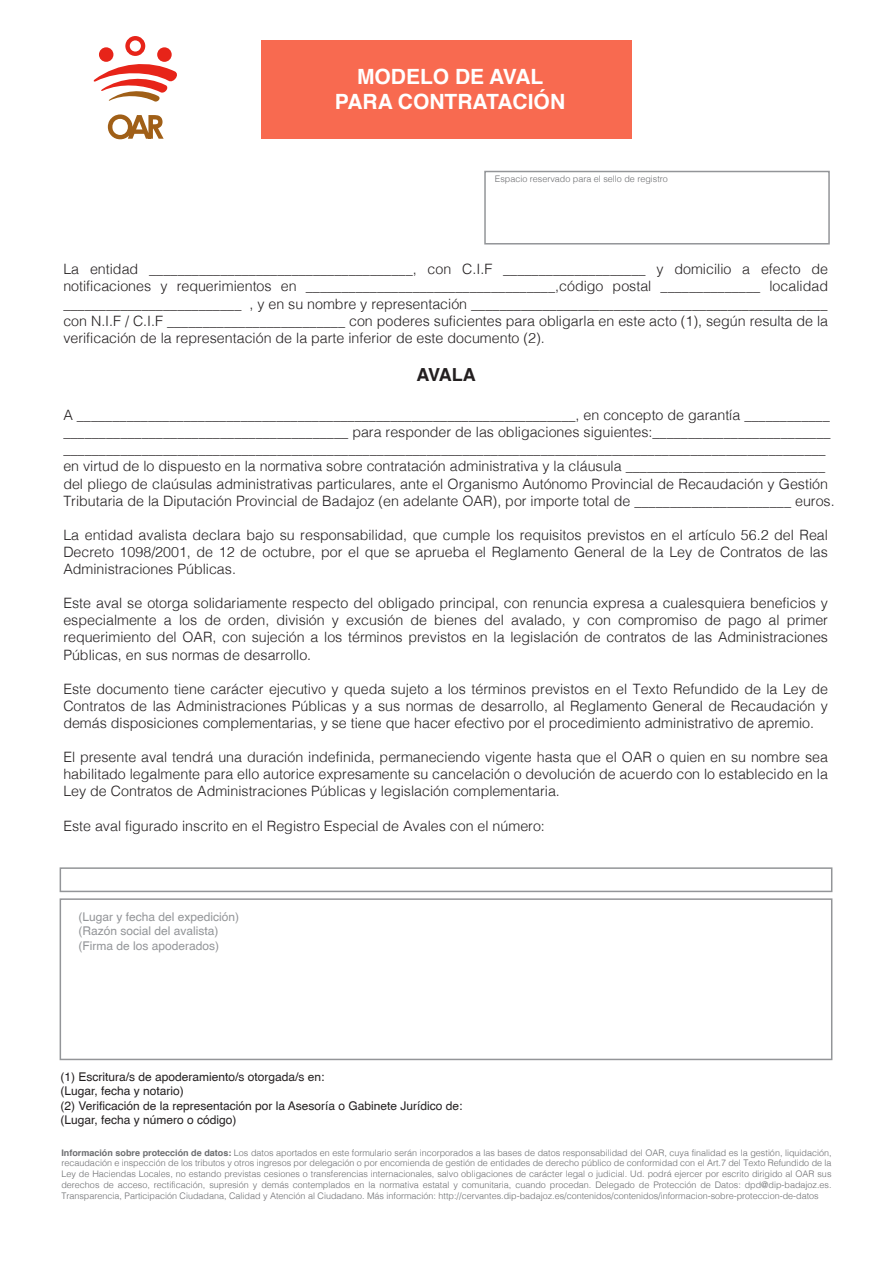
<style>
.page{position:relative;width:893px;height:1263px;background:#fff}
.page>*{position:absolute;margin:0;border:0;box-sizing:border-box;transform-origin:0 0}
.t1{font:700 21px/25.2px "Helvetica";color:#fff;text-align:center}
.t2{font:700 18px "Helvetica";letter-spacing:-.035em;color:#231f20}
.t3{font:300 14.25px/17.1px "Helvetica";color:#231f20;text-align:justify}
.t4{font:12px/14.4px "Helvetica";color:#231f20}
.t5{font:12px/14.4px "Helvetica";color:#939598}
.t6{font:300 9px/10.8px "Helvetica";color:#6c6d70;text-align:justify}
.s1{font-weight:700}
</style>
<div class="page">
<div style="left:60px;top:867px;width:772px;height:25px;border:2px solid #939598"></div>
<div style="left:60px;top:898px;width:772px;height:162px;border:2px solid #939598"></div>
<svg style="left:108px;top:114px;width:56px;height:25px"></svg>
<svg style="left:93px;top:59px;width:84px;height:43px"></svg>
<svg style="left:125px;top:36px;width:20px;height:20px"></svg>
<div style="left:99px;top:47px;width:14px;height:15px;background:#e72419;border-radius:50%"></div>
<div style="left:157px;top:47px;width:15px;height:15px;background:#e72419;border-radius:50%"></div>
<div style="left:130px;top:40px;width:11px;height:12px;background:#fff;border-radius:50%"></div>
<div style="left:261px;top:40px;width:371px;height:99px;background:#f86a50"></div>
<div style="left:484px;top:171px;width:346px;height:74px;border:2px solid #939598"></div>
<h1 class="t1" style="left:335px;top:64px;width:232px">MODELO DE AVAL<br>PARA CONTRATACIÓN</h1>
<p class="t6" style="left:495px;top:173px;width:175px">Espacio reservado para el sello de registro</p>
<p class="t3" style="left:63px;top:260px;width:766px">La entidad _____________________________________, con C.I.F ____________________ y domicilio a efecto de notificaciones y requerimientos en ___________________________________,código postal ______________ localidad _________________________ , y en su nombre y representación __________________________________________________ con N.I.F / C.I.F _________________________ con poderes suficientes para obligarla en este acto (1), según resulta de la verificación de la representación de la parte inferior de este documento (2).</p>
<p class="t2" style="left:416px;top:361px;width:61px">AVALA</p>
<p class="t3" style="left:63px;top:405px;width:773px;text-align:left">A ______________________________________________________________________, en concepto de garantía ____________ ________________________________________ para responder de las obligaciones siguientes:_________________________ ___________________________________________________________________________________________________________ en virtud de lo dispuesto en la normativa sobre contratación administrativa y la cláusula ____________________________ del pliego de claúsulas administrativas particulares, ante el Organismo Autónomo Provincial de Recaudación y Gestión Tributaria de la Diputación Provincial de Badajoz (en adelante OAR), por importe total de ______________________ euros.</p>
<p class="t3" style="left:63px;top:525px;width:766px">La entidad avalista declara bajo su responsabilidad, que cumple los requisitos previstos en el artículo 56.2 del Real Decreto 1098/2001, de 12 de octubre, por el que se aprueba el Reglamento General de la Ley de Contratos de las Administraciones Públicas.</p>
<p class="t3" style="left:63px;top:594px;width:766px">Este aval se otorga solidariamente respecto del obligado principal, con renuncia expresa a cualesquiera beneficios y especialmente a los de orden, división y excusión de bienes del avalado, y con compromiso de pago al primer requerimiento del OAR, con sujeción a los términos previstos en la legislación de contratos de las Administraciones Públicas, en sus normas de desarrollo.</p>
<p class="t3" style="left:63px;top:679px;width:766px">Este documento tiene carácter ejecutivo y queda sujeto a los términos previstos en el Texto Refundido de la Ley de Contratos de las Administraciones Públicas y a sus normas de desarrollo, al Reglamento General de Recaudación y demás disposiciones complementarias, y se tiene que hacer efectivo por el procedimiento administrativo de apremio.</p>
<p class="t3" style="left:63px;top:747px;width:766px">El presente aval tendrá una duración indefinida, permaneciendo vigente hasta que el OAR o quien en su nombre sea habilitado legalmente para ello autorice expresamente su cancelación o devolución de acuerdo con lo establecido en la Ley de Contratos de Administraciones Públicas y legislación complementaria.</p>
<p class="t3" style="left:63px;top:816px;width:483px">Este aval figurado inscrito en el Registro Especial de Avales con el número:</p>
<p class="t5" style="left:79px;top:909px;width:162px">(Lugar y fecha del expedición) (Razón social del avalista) (Firma de los apoderados)</p>
<p class="t4" style="left:60px;top:1069px;width:404px">(1) Escritura/s de apoderamiento/s otorgada/s en:<br>(Lugar, fecha y notario)<br>(2) Verificación de la representación por la Asesoría o Gabinete Jurídico de: (Lugar, fecha y número o código)</p>
<p class="t6" style="left:61px;top:1146px;width:772px"><span class="s1">Información sobre protección de datos:</span> Los datos aportados en este formulario serán incorporados a las bases de datos responsabilidad del OAR, cuya finalidad es la gestión, liquidación, recaudación e inspección de los tributos y otros ingresos por delegación o por encomienda de gestión de entidades de derecho público de conformidad con el Art.7 del Texto Refundido de la Ley de Haciendas Locales, no estando previstas cesiones o transferencias internacionales, salvo obligaciones de carácter legal o judicial. Ud. podrá ejercer por escrito dirigido al OAR sus derechos de acceso, rectificación, supresión y demás contemplados en la normativa estatal y comunitaria, cuando procedan. Delegado de Protección de Datos: dpd@dip-badajoz.es.<br>Transparencia, Participación Ciudadana, Calidad y Atención al Ciudadano. Más información: http://cervantes.dip-badajoz.es/contenidos/contenidos/informacion-sobre-proteccion-de-datos</p>
</div>
